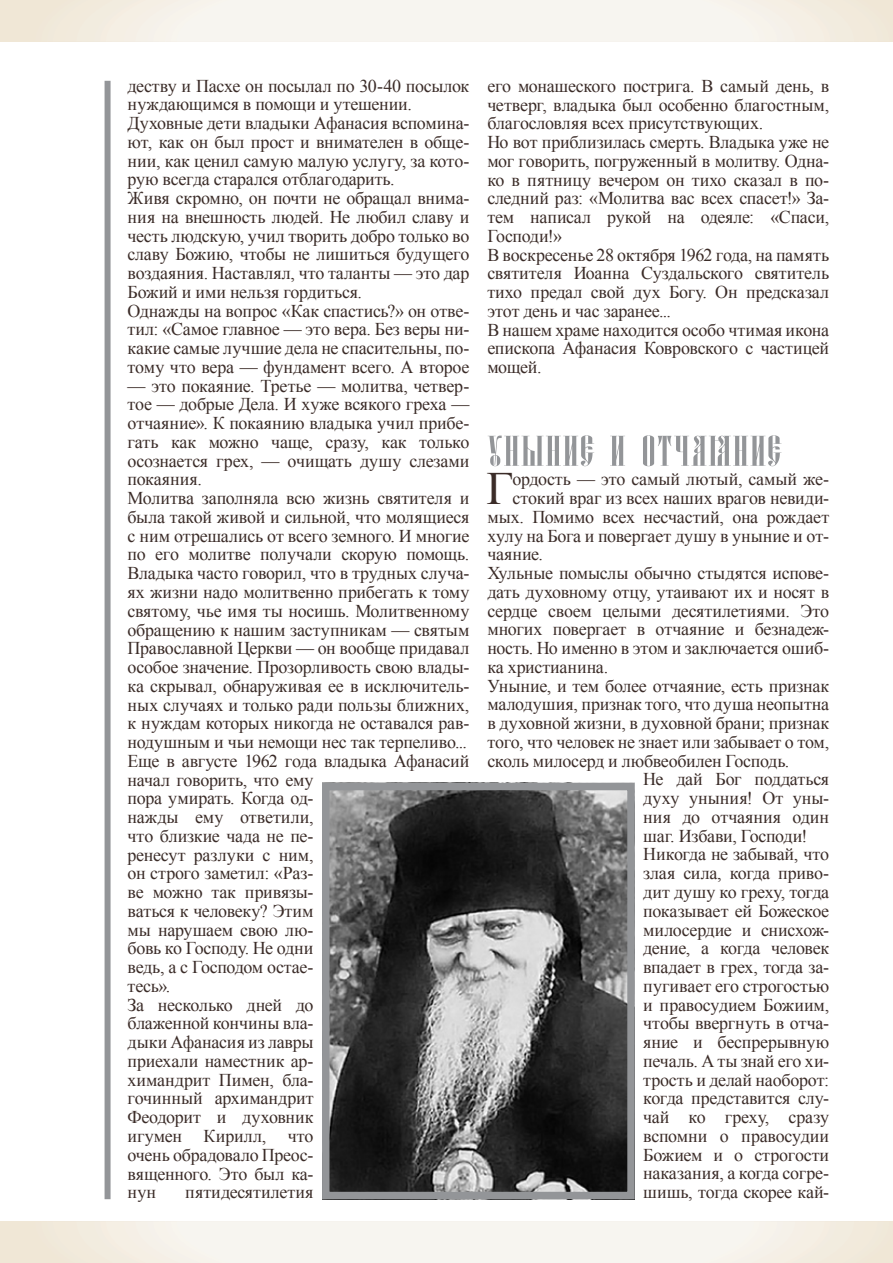
<style>
.page{position:relative;width:893px;height:1263px;background:#fff}
.page>*{position:absolute;margin:0;border:0;box-sizing:border-box;transform-origin:0 0}
.t1{font:46.35px "Times New Roman";color:#3b2c28}
.t2{font:37.5px "Kathisma Ucs";letter-spacing:.025em;color:#939598;scale:1.7 1}
.t3{font:18px/18.8px "Times New Roman";letter-spacing:-.01em;color:#3b2c28}
</style>
<div class="page">
<div style="left:0;top:1222px;width:893px;height:41px;background:#f0e7d6"></div>
<svg style="left:95px;top:1222px;width:741px;height:41px;background:#f6f3ed"></svg>
<div style="left:0;top:0;width:893px;height:41px;background:#f0e7d6"></div>
<svg style="left:95px;top:0;width:741px;height:41px;background:#f6f3ed"></svg>
<div style="left:105px;top:81px;width:6px;height:1118px;background:#939598"></div>
<img style="left:330px;top:791px;width:297px;height:400px">
<div style="left:322px;top:783px;width:313px;height:416px;border:7px solid #939598"></div>
<p class="t3" style="left:128px;top:76px;width:343px">деству и Пасхе он посылал по 30-40 посылок нуждающимся в помощи и утешении.<br>Духовные дети владыки Афанасия вспомина&shy;ют, как он был прост и внимателен в обще&shy;нии, как ценил самую малую услугу, за кото&shy;рую всегда старался отблагодарить.<br>Живя скромно, он почти не обращал внима&shy;ния на внешность людей. Не любил славу и честь людскую, учил творить добро только во славу Божию, чтобы не лишиться будущего воздаяния. Наставлял, что таланты — это дар Божий и ими нельзя гордиться.<br>Однажды на вопрос «Как спастись?» он отве&shy;тил: «Самое главное — это вера. Без веры ни&shy;какие самые лучшие дела не спасительны, по&shy;тому что вера — фундамент всего. А второе</p>
<p class="t3" style="left:128px;top:376px;width:343px">— это покаяние. Третье — молитва, четвер&shy;тое — добрые Дела. И хуже всякого греха — отчаяние». К покаянию владыка учил прибе&shy;гать как можно чаще, сразу, как только осознается грех, — очищать душу слезами покаяния.<br>Молитва заполняла всю жизнь святителя и была такой живой и сильной, что молящиеся с ним отрешались от всего земного. И многие по его молитве получали скорую помощь.<br>Владыка часто говорил, что в трудных случа&shy;ях жизни надо молитвенно прибегать к тому святому, чье имя ты носишь. Молитвенному обращению к нашим заступникам — святым<br>Православной Церкви — он вообще придавал особое значение. Прозорливость свою влады&shy;ка скрывал, обнаруживая ее в исключитель&shy;ных случаях и только ради пользы ближних, к нуждам которых никогда не оставался рав&shy;нодушным и чьи немощи нес так терпеливо...<br>Еще в августе 1962 года владыка Афанасий начал говорить, что ему<br>пора умирать. Когда од-<br>нажды ему ответили,<br>что близкие чада не пе-<br>ренесут разлуки с ним,<br>он строго заметил: «Раз-<br>ве можно так привязы-<br>ваться к человеку? Этим<br>мы нарушаем свою лю-<br>бовь ко Господу. Не одни<br>ведь, а с Господом остае-<br>тесь».<br>За несколько дней до<br>блаженной кончины вла-<br>дыки Афанасия из лавры<br>приехали наместник ар-<br>химандрит Пимен, бла-<br>гочинный архимандрит<br>Феодорит и духовник<br>игумен Кирилл, что<br>очень обрадовало Преос-<br>вященного. Это был ка-<br>нун</p>
<p class="t3" style="left:185px;top:1182px;width:130px">пятидесятилетия</p>
<p class="t3" style="left:487px;top:76px;width:343px">его монашеского пострига. В самый день, в четверг, владыка был особенно благостным, благословляя всех присутствующих.<br>Но вот приблизилась смерть. Владыка уже не мог говорить, погруженный в молитву. Одна&shy;ко в пятницу вечером он тихо сказал в по&shy;следний раз: «Молитва вас всех спасет!» За&shy;тем написал рукой на одеяле: «Спаси, Господи!»<br>В воскресенье 28 октября 1962 года, на память святителя Иоанна Суздальского святитель тихо предал свой дух Богу. Он предсказал этот день и час заранее...<br>В нашем храме находится особо чтимая икона епископа Афанасия Ковровского с частицей мощей.</p>
<h2 class="t2" style="left:487px;top:427px;width:175px">Уныние и отчаяние</h2>
<h1 class="t1" style="left:487px;top:457px;width:28px">Г</h1>
<p class="t3" style="left:513px;top:470px;width:318px">ордость — это самый лютый, самый же-</p>
<p class="t3" style="left:513px;top:488px;width:318px">стокий враг из всех наших врагов невиди-</p>
<p class="t3" style="left:487px;top:507px;width:343px">мых. Помимо всех несчастий, она рождает</p>
<p class="t3" style="left:487px;top:526px;width:343px">хулу на Бога и повергает душу в уныние и от-</p>
<p class="t3" style="left:487px;top:545px;width:57px">чаяние.</p>
<p class="t3" style="left:487px;top:563px;width:343px">Хульные помыслы обычно стыдятся испове-</p>
<p class="t3" style="left:487px;top:582px;width:343px">дать духовному отцу, утаивают их и носят в</p>
<p class="t3" style="left:487px;top:601px;width:343px">сердце своем целыми десятилетиями. Это</p>
<p class="t3" style="left:487px;top:620px;width:343px">многих повергает в отчаяние и безнадеж-</p>
<p class="t3" style="left:487px;top:638px;width:343px">ность. Но именно в этом и заключается ошиб-</p>
<p class="t3" style="left:487px;top:657px;width:122px">ка христианина.</p>
<p class="t3" style="left:487px;top:676px;width:343px">Уныние, и тем более отчаяние, есть признак</p>
<p class="t3" style="left:487px;top:695px;width:343px">малодушия, признак того, что душа неопытна</p>
<p class="t3" style="left:487px;top:713px;width:343px">в духовной жизни, в духовной брани; признак</p>
<p class="t3" style="left:487px;top:732px;width:343px">того, что человек не знает или забывает о том,</p>
<p class="t3" style="left:487px;top:751px;width:304px">сколь милосерд и любвеобилен Господь.</p>
<p class="t3" style="left:643px;top:770px;width:187px">Не дай Бог поддаться</p>
<p class="t3" style="left:643px;top:788px;width:187px">духу уныния! От уны-</p>
<p class="t3" style="left:643px;top:807px;width:187px">ния до отчаяния один</p>
<p class="t3" style="left:643px;top:826px;width:166px">шаг. Избави, Господи!</p>
<p class="t3" style="left:643px;top:845px;width:187px">Никогда не забывай, что</p>
<p class="t3" style="left:643px;top:863px;width:187px">злая сила, когда приво-</p>
<p class="t3" style="left:643px;top:882px;width:187px">дит душу ко греху, тогда</p>
<p class="t3" style="left:643px;top:901px;width:187px">показывает ей Божеское</p>
<p class="t3" style="left:643px;top:920px;width:187px">милосердие и снисхож-</p>
<p class="t3" style="left:643px;top:938px;width:187px">дение, а когда человек</p>
<p class="t3" style="left:643px;top:957px;width:187px">впадает в грех, тогда за-</p>
<p class="t3" style="left:643px;top:976px;width:187px">пугивает его строгостью</p>
<p class="t3" style="left:643px;top:995px;width:187px">и правосудием Божиим,</p>
<p class="t3" style="left:643px;top:1013px;width:187px">чтобы ввергнуть в отча-</p>
<p class="t3" style="left:643px;top:1032px;width:187px">яние и беспрерывную</p>
<p class="t3" style="left:643px;top:1051px;width:187px">печаль. А ты знай его хи-</p>
<p class="t3" style="left:643px;top:1070px;width:187px">трость и делай наоборот:</p>
<p class="t3" style="left:643px;top:1089px;width:187px">когда представится слу-</p>
<p class="t3" style="left:643px;top:1107px;width:187px">чай ко греху, сразу</p>
<p class="t3" style="left:643px;top:1126px;width:187px">вспомни о правосудии</p>
<p class="t3" style="left:643px;top:1145px;width:187px">Божием и о строгости</p>
<p class="t3" style="left:643px;top:1164px;width:187px">наказания, а когда согре-</p>
<p class="t3" style="left:643px;top:1182px;width:187px">шишь, тогда скорее кай-</p>
</div>
